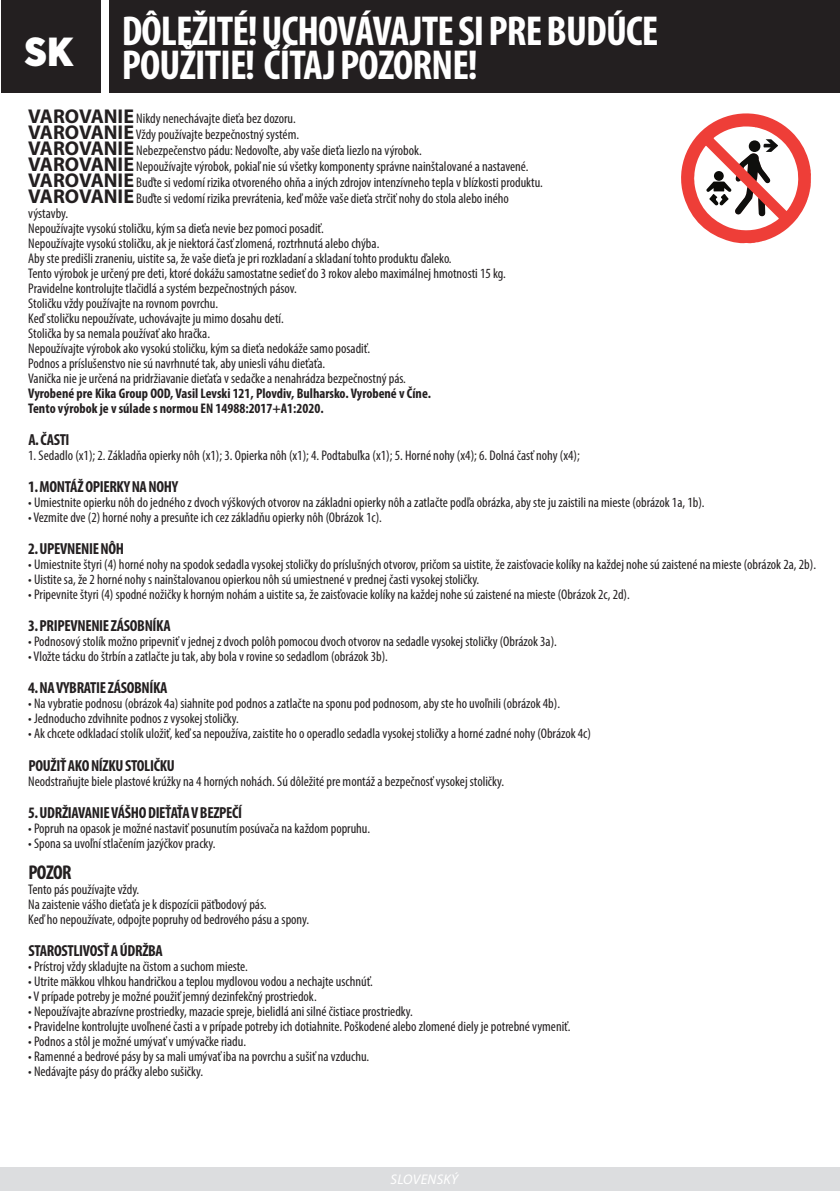
<style>
.page{position:relative;width:840px;height:1191px;background:#fff}
.page>*{position:absolute;margin:0;border:0;box-sizing:border-box;transform-origin:0 0}
.t1{font:700 condensed 42px "Myriad Pro";letter-spacing:-.02em;color:#fff}
.t2{font:900 40px "Averta PE";color:#fff}
.t3{font:700 condensed 20px "Myriad Pro";letter-spacing:-.03em;color:#231f20}
.t4{font:700 condensed 16px "Myriad Pro";letter-spacing:-.02em;color:#231f20}
.t5{font:condensed 14px "Myriad Pro";color:#231f20}
.t6{font:700 condensed 14px "Myriad Pro";color:#231f20}
.t7{font:italic 14px "Myriad Pro";letter-spacing:.02em;color:#fff}
.s1{font-weight:700;font-stretch:normal;font-size:20px}
</style>
<div class="page">
<div style="left:239px;top:0;width:600px;height:93px;background:#231f20"></div>
<div style="left:142px;top:1167px;width:697px;height:24px;background:#dcdddf"></div>
<div style="left:109px;top:0;width:668px;height:93px;background:#231f20"></div>
<div style="left:1px;top:0;width:100px;height:93px;background:#231f20"></div>
<div style="left:0;top:1167px;width:777px;height:24px;background:#dcdddf"></div>
<svg style="left:681px;top:113px;width:130px;height:130px"></svg>
<p class="t2" style="left:25px;top:24px;width:50px">SK</p>
<p class="t1" style="left:122px;top:5px;width:538px">DÔLEŽITÉ! UCHOVÁVAJTE SI PRE BUDÚCE</p>
<p class="t1" style="left:122px;top:39px;width:357px">POUŽITIE! ČÍTAJ POZORNE!</p>
<p class="t5" style="left:28px;top:110px;width:269px"><span class="s1">VAROVANIE</span> Nikdy nenechávajte dieťa bez dozoru.</p>
<p class="t5" style="left:28px;top:126px;width:272px"><span class="s1">VAROVANIE</span> Vždy používajte bezpečnostný systém.</p>
<p class="t5" style="left:28px;top:142px;width:395px"><span class="s1">VAROVANIE</span> Nebezpečenstvo pádu: Nedovoľte, aby vaše dieťa liezlo na výrobok.</p>
<p class="t5" style="left:28px;top:158px;width:501px"><span class="s1">VAROVANIE</span> Nepoužívajte výrobok, pokiaľ nie sú všetky komponenty správne nainštalované a nastavené.</p>
<p class="t5" style="left:28px;top:174px;width:516px"><span class="s1">VAROVANIE</span> Buďte si vedomí rizika otvoreného ohňa a iných zdrojov intenzívneho tepla v blízkosti produktu.</p>
<p class="t5" style="left:28px;top:190px;width:482px"><span class="s1">VAROVANIE</span> Buďte si vedomí rizika prevrátenia, keď môže vaše dieťa strčiť nohy do stola alebo iného</p>
<p class="t5" style="left:28px;top:205px;width:41px">výstavby.</p>
<p class="t5" style="left:28px;top:220px;width:297px">Nepoužívajte vysokú stoličku, kým sa dieťa nevie bez pomoci posadiť.</p>
<p class="t5" style="left:28px;top:235px;width:352px">Nepoužívajte vysokú stoličku, ak je niektorá časť zlomená, roztrhnutá alebo chýba.</p>
<p class="t5" style="left:28px;top:250px;width:424px">Aby ste predišli zraneniu, uistite sa, že vaše dieťa je pri rozkladaní a skladaní tohto produktu ďaleko.</p>
<p class="t5" style="left:28px;top:265px;width:479px">Tento výrobok je určený pre deti, ktoré dokážu samostatne sedieť do 3 rokov alebo maximálnej hmotnosti 15 kg.</p>
<p class="t5" style="left:28px;top:280px;width:270px">Pravidelne kontrolujte tlačidlá a systém bezpečnostných pásov.</p>
<p class="t5" style="left:28px;top:295px;width:191px">Stoličku vždy používajte na rovnom povrchu.</p>
<p class="t5" style="left:28px;top:310px;width:257px">Keď stoličku nepoužívate, uchovávajte ju mimo dosahu detí.</p>
<p class="t5" style="left:28px;top:325px;width:183px">Stolička by sa nemala používať ako hračka.</p>
<p class="t5" style="left:28px;top:340px;width:343px">Nepoužívajte výrobok ako vysokú stoličku, kým sa dieťa nedokáže samo posadiť.</p>
<p class="t5" style="left:28px;top:355px;width:298px">Podnos a príslušenstvo nie sú navrhnuté tak, aby uniesli váhu dieťaťa.</p>
<p class="t5" style="left:28px;top:370px;width:379px">Vanička nie je určená na pridržiavanie dieťaťa v sedačke a nenahrádza bezpečnostný pás.</p>
<p class="t6" style="left:28px;top:385px;width:404px">Vyrobené pre Kika Group OOD, Vasil Levski 121, Plovdiv, Bulharsko. Vyrobené v Číne.</p>
<p class="t6" style="left:28px;top:400px;width:297px">Tento výrobok je v súlade s normou EN 14988:2017+A1:2020.</p>
<p class="t4" style="left:28px;top:430px;width:43px">A. ČASTI</p>
<p class="t5" style="left:28px;top:447px;width:552px">1. Sedadlo (x1); 2. Základňa opierky nôh (x1); 3. Opierka nôh (x1); 4. Podtabuľka (x1); 5. Horné nohy (x4); 6. Dolná časť nohy (x4);</p>
<p class="t4" style="left:28px;top:477px;width:151px">1. MONTÁŽ OPIERKY NA NOHY</p>
<p class="t5" style="left:28px;top:494px;width:677px">• Umiestnite opierku nôh do jedného z dvoch výškových otvorov na základni opierky nôh a zatlačte podľa obrázka, aby ste ju zaistili na mieste (obrázok 1a, 1b).</p>
<p class="t5" style="left:28px;top:509px;width:355px">• Vezmite dve (2) horné nohy a presuňte ich cez základňu opierky nôh (Obrázok 1c).</p>
<p class="t4" style="left:28px;top:539px;width:97px">2. UPEVNENIE NÔH</p>
<p class="t5" style="left:28px;top:556px;width:788px">• Umiestnite štyri (4) horné nohy na spodok sedadla vysokej stoličky do príslušných otvorov, pričom sa uistite, že zaisťovacie kolíky na každej nohe sú zaistené na mieste (obrázok 2a, 2b).</p>
<p class="t5" style="left:28px;top:571px;width:452px">• Uistite sa, že 2 horné nohy s nainštalovanou opierkou nôh sú umiestnené v prednej časti vysokej stoličky.</p>
<p class="t5" style="left:28px;top:586px;width:603px">• Pripevnite štyri (4) spodné nožičky k horným nohám a uistite sa, že zaisťovacie kolíky na každej nohe sú zaistené na mieste (Obrázok 2c, 2d).</p>
<p class="t4" style="left:28px;top:616px;width:144px">3. PRIPEVNENIE ZÁSOBNÍKA</p>
<p class="t5" style="left:28px;top:633px;width:530px">• Podnosový stolík možno pripevniť v jednej z dvoch polôh pomocou dvoch otvorov na sedadle vysokej stoličky (Obrázok 3a).</p>
<p class="t5" style="left:28px;top:648px;width:361px">• Vložte tácku do štrbín a zatlačte ju tak, aby bola v rovine so sedadlom (obrázok 3b).</p>
<p class="t4" style="left:28px;top:678px;width:141px">4. NA VYBRATIE ZÁSOBNÍKA</p>
<p class="t5" style="left:28px;top:695px;width:533px">• Na vybratie podnosu (obrázok 4a) siahnite pod podnos a zatlačte na sponu pod podnosom, aby ste ho uvoľnili (obrázok 4b).</p>
<p class="t5" style="left:28px;top:710px;width:212px">• Jednoducho zdvihnite podnos z vysokej stoličky.</p>
<p class="t5" style="left:28px;top:725px;width:564px">• Ak chcete odkladací stolík uložiť, keď sa nepoužíva, zaistite ho o operadlo sedadla vysokej stoličky a horné zadné nohy (Obrázok 4c)</p>
<p class="t4" style="left:28px;top:755px;width:148px">POUŽIŤ AKO NÍZKU STOLIČKU</p>
<p class="t5" style="left:28px;top:772px;width:477px">Neodstraňujte biele plastové krúžky na 4 horných nohách. Sú dôležité pre montáž a bezpečnosť vysokej stoličky.</p>
<p class="t4" style="left:28px;top:802px;width:215px">5. UDRŽIAVANIE VÁŠHO DIEŤAŤA V BEZPEČÍ</p>
<p class="t5" style="left:28px;top:819px;width:343px">• Popruh na opasok je možné nastaviť posunutím posúvača na každom popruhu.</p>
<p class="t5" style="left:28px;top:834px;width:189px">• Spona sa uvoľní stlačením jazýčkov pracky.</p>
<p class="t3" style="left:28px;top:859px;width:45px">POZOR</p>
<p class="t5" style="left:28px;top:880px;width:113px">Tento pás používajte vždy.</p>
<p class="t5" style="left:28px;top:895px;width:240px">Na zaistenie vášho dieťaťa je k dispozícii päťbodový pás.</p>
<p class="t5" style="left:28px;top:910px;width:282px">Keď ho nepoužívate, odpojte popruhy od bedrového pásu a spony.</p>
<p class="t4" style="left:28px;top:940px;width:136px">STAROSTLIVOSŤ A ÚDRŽBA</p>
<p class="t5" style="left:28px;top:957px;width:221px">• Prístroj vždy skladujte na čistom a suchom mieste.</p>
<p class="t5" style="left:28px;top:972px;width:346px">• Utrite mäkkou vlhkou handričkou a teplou mydlovou vodou a nechajte uschnúť.</p>
<p class="t5" style="left:28px;top:987px;width:290px">• V prípade potreby je možné použiť jemný dezinfekčný prostriedok.</p>
<p class="t5" style="left:28px;top:1002px;width:386px">• Nepoužívajte abrazívne prostriedky, mazacie spreje, bielidlá ani silné čistiace prostriedky.</p>
<p class="t5" style="left:28px;top:1017px;width:543px">• Pravidelne kontrolujte uvoľnené časti a v prípade potreby ich dotiahnite. Poškodené alebo zlomené diely je potrebné vymeniť.</p>
<p class="t5" style="left:28px;top:1032px;width:219px">• Podnos a stôl je možné umývať v umývačke riadu.</p>
<p class="t5" style="left:28px;top:1047px;width:342px">• Ramenné a bedrové pásy by sa mali umývať iba na povrchu a sušiť na vzduchu.</p>
<p class="t5" style="left:28px;top:1062px;width:176px">• Nedávajte pásy do práčky alebo sušičky.</p>
<p class="t7" style="left:390px;top:1170px;width:69px">SLOVENSKÝ</p>
</div>
